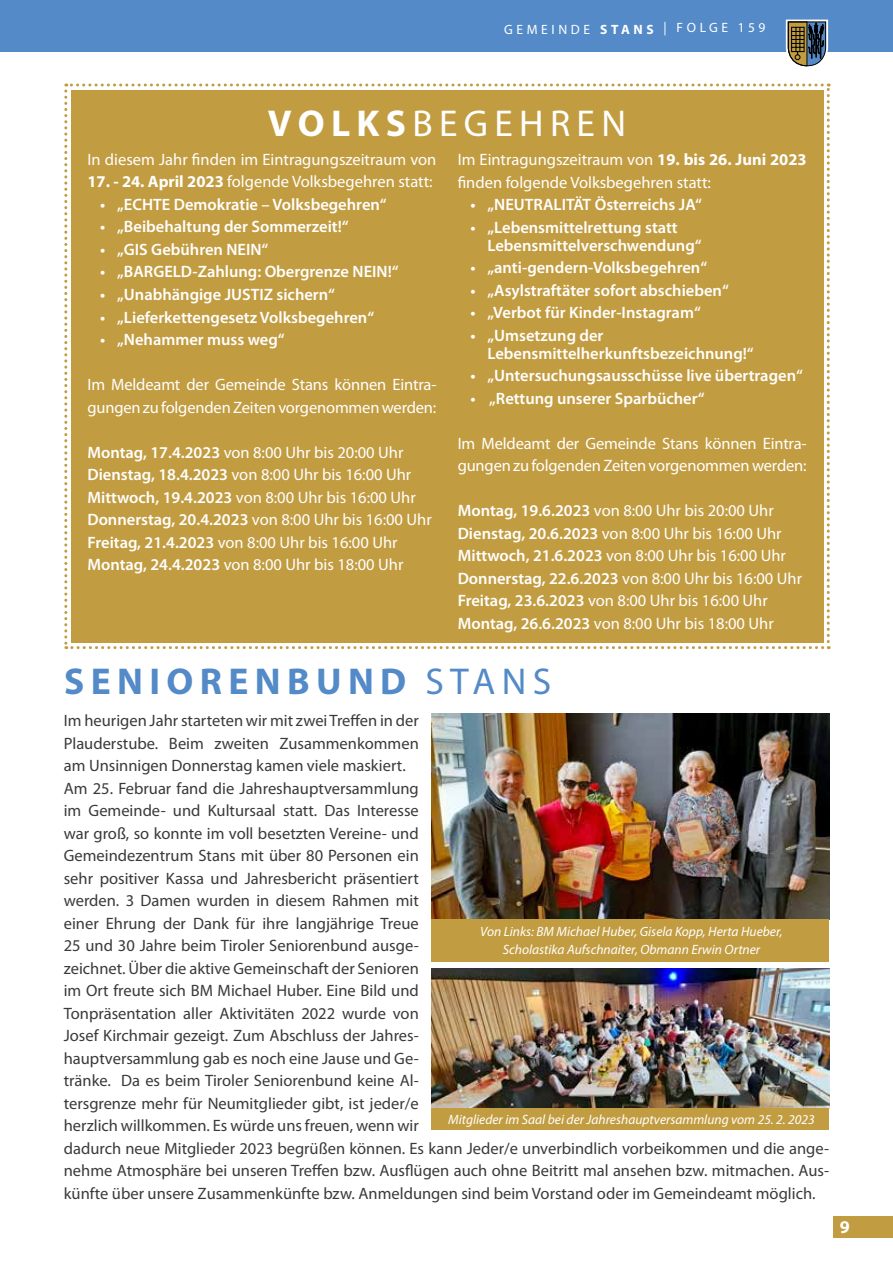
<style>
.page{position:relative;width:893px;height:1263px;background:#fff}
.page>*{position:absolute;margin:0;border:0;box-sizing:border-box;transform-origin:0 0}
.t1{font:700 37.5px "Myriad Pro";letter-spacing:.17em;color:#538ac7}
.t2{font:37.5px "Myriad Pro";letter-spacing:.17em;color:#fff}
.t3{font:700 18px "Myriad Pro";color:#fff}
.t4{font:16.5px/22.5px "Myriad Pro";color:#3a3a39}
.t5{font:16.5px/22.5px "Myriad Pro";color:#fff}
.t6{font:600 16.5px/18px "Myriad Pro";color:#fff}
.t7{font:italic 13.5px/18px "Myriad Pro";color:#fff;text-align:center}
.t8{font:13.5px "Myriad Pro";letter-spacing:.27em;color:#fff}
.s1{font-weight:700}
.s2{font-weight:600}
.s3{font-weight:400}
</style>
<div class="page">
<div style="left:833px;top:1216px;width:60px;height:21px;background:#c29c41"></div>
<div style="left:0;top:0;width:893px;height:51px;background:#538ac7"></div>
<svg style="left:786px;top:20px;width:42px;height:47px"></svg>
<div style="left:64px;top:84px;width:766px;height:565px;background:#c29c41"></div>
<img style="left:432px;top:714px;width:397px;height:205px">
<img style="left:432px;top:968px;width:397px;height:140px">
<div style="left:432px;top:919px;width:397px;height:43px;background:#c29c41"></div>
<div style="left:432px;top:1108px;width:397px;height:21px;background:#c29c41"></div>
<p class="t8" style="left:504px;top:20px;width:263px">GEMEINDE <span class="s1">STANS</span> | FOLGE 159</p>
<h1 class="t2" style="left:268px;top:103px;width:360px"><span class="s1">VOLKS</span>BEGEHREN</h1>
<p class="t5" style="left:87px;top:148px;width:350px">In diesem Jahr finden im Eintragungszeitraum von</p>
<p class="t5" style="left:87px;top:171px;width:347px"><span class="s1">17. - 24. April 2023</span> folgende Volksbegehren statt:</p>
<p class="t6" style="left:100px;top:196px;width:288px">• „ECHTE Demokratie – Volksbegehren“</p>
<p class="t6" style="left:100px;top:218px;width:250px">• „Beibehaltung der Sommerzeit!“</p>
<p class="t6" style="left:100px;top:241px;width:170px">• „GIS Gebühren NEIN“</p>
<p class="t6" style="left:100px;top:263px;width:300px">• „BARGELD-Zahlung: Obergrenze NEIN!“</p>
<p class="t6" style="left:100px;top:286px;width:236px">• „Unabhängige JUSTIZ sichern“</p>
<p class="t6" style="left:100px;top:308px;width:275px">• „Lieferkettengesetz Volksbegehren“</p>
<p class="t6" style="left:100px;top:331px;width:186px">• „Nehammer muss weg“</p>
<p class="t5" style="left:87px;top:374px;width:350px">Im Meldeamt der Gemeinde Stans können Eintra&shy;gungen zu folgenden Zeiten vorgenommen werden:</p>
<p class="t5" style="left:87px;top:441px;width:346px"><span class="s2">Montag, 17.4.2023</span> von 8:00 Uhr bis 20:00 Uhr <span class="s2">Dienstag, 18.4.2023</span> von 8:00 Uhr bis 16:00 Uhr <span class="s2">Mittwoch, 19.4.2023</span> von 8:00 Uhr bis 16:00 Uhr <span class="s2">Donnerstag, 20.4.2023</span> von 8:00 Uhr bis 16:00 Uhr <span class="s2">Freitag, 21.4.2023</span> von 8:00 Uhr bis 16:00 Uhr <span class="s2">Montag, 24.4.2023</span> von 8:00 Uhr bis 18:00 Uhr</p>
<p class="t5" style="left:458px;top:149px;width:350px">Im Eintragungszeitraum von <span class="s1">19. bis 26. Juni 2023 </span>finden folgende Volksbegehren statt:</p>
<p class="t6" style="left:470px;top:196px;width:233px">• „NEUTRALITÄT Österreichs JA“</p>
<p class="t6" style="left:487px;top:218px;width:216px;text-indent:-17px">• „Lebensmittelrettung statt<br>Lebensmittelverschwendung“</p>
<p class="t6" style="left:470px;top:259px;width:238px">• „anti-gendern-Volksbegehren“</p>
<p class="t6" style="left:470px;top:281px;width:260px">• „Asylstraftäter sofort abschieben“</p>
<p class="t6" style="left:470px;top:304px;width:232px">• „Verbot für Kinder-Instagram“</p>
<p class="t6" style="left:487px;top:326px;width:268px;text-indent:-17px">• „Umsetzung der<br>Lebensmittelherkunftsbezeichnung!“</p>
<p class="t6" style="left:470px;top:367px;width:334px">• „Untersuchungsausschüsse live übertragen“</p>
<p class="t6" style="left:470px;top:389px;width:236px">• „Rettung unserer Sparbücher“</p>
<p class="t5" style="left:458px;top:432px;width:350px">Im Meldeamt der Gemeinde Stans können Eintra&shy;gungen zu folgenden Zeiten vorgenommen werden:</p>
<p class="t5" style="left:458px;top:500px;width:346px"><span class="s2">Montag, 19.6.2023</span> von 8:00 Uhr bis 20:00 Uhr <span class="s2">Dienstag, 20.6.2023</span> von 8:00 Uhr bis 16:00 Uhr <span class="s2">Mittwoch, 21.6.2023</span> von 8:00 Uhr bis 16:00 Uhr <span class="s2">Donnerstag, 22.6.2023</span> von 8:00 Uhr bis 16:00 Uhr <span class="s2">Freitag, 23.6.2023</span> von 8:00 Uhr bis 16:00 Uhr <span class="s2">Montag, 26.6.2023</span> von 8:00 Uhr bis 18:00 Uhr</p>
<h1 class="t1" style="left:64px;top:661px;width:489px">SENIORENBUND <span class="s3">STANS</span></h1>
<p class="t4" style="left:64px;top:710px;width:767px">Im heurigen Jahr starteten wir mit zwei Treffen in der<br>Plauderstube. Beim zweiten Zusammenkommen<br>am Unsinnigen Donnerstag kamen viele maskiert.<br>Am 25. Februar fand die Jahreshauptversammlung<br>im Gemeinde- und Kultursaal statt. Das Interesse<br>war groß, so konnte im voll besetzten Vereine- und<br>Gemeindezentrum Stans mit über 80 Personen ein<br>sehr positiver Kassa und Jahresbericht präsentiert<br>werden. 3 Damen wurden in diesem Rahmen mit<br>einer Ehrung der Dank für ihre langjährige Treue<br>25 und 30 Jahre beim Tiroler Seniorenbund ausge-<br>zeichnet. Über die aktive Gemeinschaft der Senioren<br>im Ort freute sich BM Michael Huber. Eine Bild und<br>Tonpräsentation aller Aktivitäten 2022 wurde von<br>Josef Kirchmair gezeigt. Zum Abschluss der Jahres-<br>hauptversammlung gab es noch eine Jause und Ge-<br>tränke. Da es beim Tiroler Seniorenbund keine Al-<br>tersgrenze mehr für Neumitglieder gibt, ist jeder/e<br>herzlich willkommen. Es würde uns freuen, wenn wir<br>dadurch neue Mitglieder 2023 begrüßen können. Es kann Jeder/e unverbindlich vorbeikommen und die ange&shy;nehme Atmosphäre bei unseren Treffen bzw. Ausflügen auch ohne Beitritt mal ansehen bzw. mitmachen. Aus&shy;künfte über unsere Zusammenkünfte bzw. Anmeldungen sind beim Vorstand oder im Gemeindeamt möglich.</p>
<p class="t7" style="left:480px;top:922px;width:304px">Von Links: BM Michael Huber, Gisela Kopp, Herta Hueber,<br>Scholastika Aufschnaiter, Obmann Erwin Ortner</p>
<p class="t7" style="left:448px;top:1110px;width:368px">Mitglieder im Saal bei der Jahreshauptversammlung vom 25. 2. 2023</p>
<p class="t3" style="left:840px;top:1217px;width:11px">9</p>
</div>
